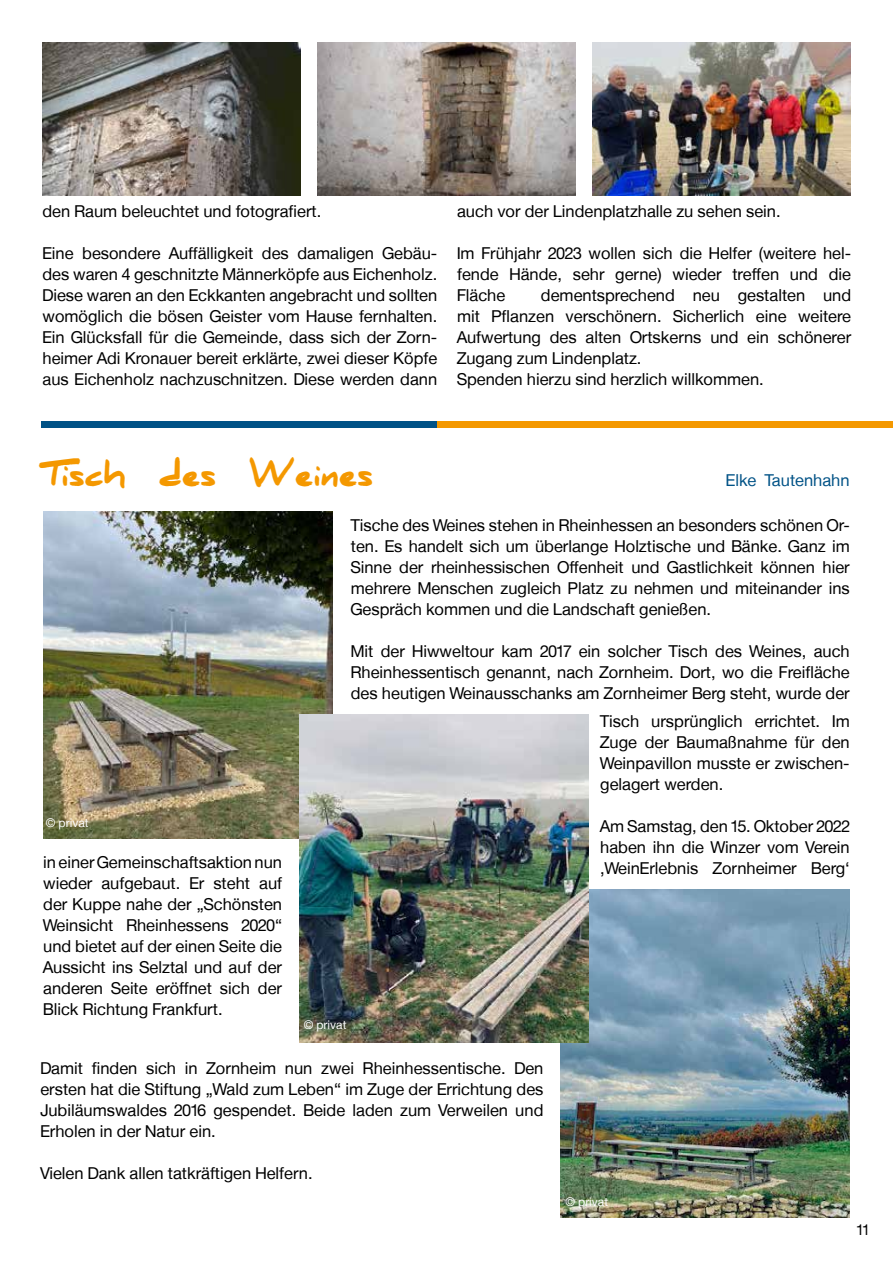
<style>
.page{position:relative;width:893px;height:1263px;background:#fff}
.page>*{position:absolute;margin:0;border:0;box-sizing:border-box;transform-origin:0 0}
.t1{font:900 31.5px "Daniel";color:#f49800}
.t2{font:16.5px/21px "CDU Helvetica";color:#000;text-align:justify}
.t3{font:16.5px "CDU Helvetica";color:#005286}
.t4{font:15px "CDU Helvetica";color:#000}
.t5{font:12px "CDU Helvetica";color:#fff}
</style>
<div class="page">
<div style="left:42px;top:421px;width:396px;height:7px;background:#005286"></div>
<div style="left:438px;top:421px;width:455px;height:7px;background:#f49800"></div>
<img style="left:43px;top:511px;width:289px;height:327px">
<img style="left:560px;top:890px;width:289px;height:327px">
<img style="left:300px;top:715px;width:289px;height:327px">
<img style="left:43px;top:43px;width:258px;height:153px">
<img style="left:318px;top:43px;width:258px;height:153px">
<img style="left:593px;top:43px;width:257px;height:153px">
<p class="t2" style="left:43px;top:200px;width:280px">den Raum beleuchtet und fotografiert.</p>
<p class="t2" style="left:43px;top:242px;width:396px">Eine besondere Auffälligkeit des damaligen Gebäu&shy;des waren 4 geschnitzte Männerköpfe aus Eichenholz.<br>Diese waren an den Eckkanten angebracht und sollten womöglich die bösen Geister vom Hause fernhalten.<br>Ein Glücksfall für die Gemeinde, dass sich der Zorn&shy;heimer Adi Kronauer bereit erklärte, zwei dieser Köpfe aus Eichenholz nachzuschnitzen. Diese werden dann</p>
<p class="t2" style="left:457px;top:200px;width:325px">auch vor der Lindenplatzhalle zu sehen sein.</p>
<p class="t2" style="left:457px;top:242px;width:396px">Im Frühjahr 2023 wollen sich die Helfer (weitere hel&shy;fende Hände, sehr gerne) wieder treffen und die Fläche</p>
<p class="t2" style="left:457px;top:284px;width:396px;text-align:left;text-indent:84px">dementsprechend neu gestalten und mit Pflanzen verschönern. Sicherlich eine weitere Aufwertung des alten Ortskerns und ein schönerer Zugang zum Lindenplatz.<br>Spenden hierzu sind herzlich willkommen.</p>
<h1 class="t1" style="left:41px;top:457px;width:333px">Tisch des Weines</h1>
<p class="t3" style="left:726px;top:470px;width:125px">Elke Tautenhahn</p>
<p class="t2" style="left:351px;top:515px;width:500px">Tische des Weines stehen in Rheinhessen an besonders schönen Or&shy;ten. Es handelt sich um überlange Holztische und Bänke. Ganz im Sinne der rheinhessischen Offenheit und Gastlichkeit können hier mehrere Menschen zugleich Platz zu nehmen und miteinander ins Gespräch kommen und die Landschaft genießen.</p>
<p class="t2" style="left:351px;top:641px;width:500px">Mit der Hiwweltour kam 2017 ein solcher Tisch des Weines, auch Rheinhessentisch genannt, nach Zornheim. Dort, wo die Freifläche des heutigen Weinausschanks am Zornheimer Berg steht, wurde der</p>
<p class="t5" style="left:46px;top:815px;width:44px">© privat</p>
<p class="t2" style="left:43px;top:851px;width:240px">in einer Gemeinschaftsaktion nun wieder aufgebaut. Er steht auf der Kuppe nahe der „Schönsten Weinsicht Rheinhessens 2020“ und bietet auf der einen Seite die Aussicht ins Selztal und auf der anderen Seite eröffnet sich der Blick Richtung Frankfurt.</p>
<p class="t5" style="left:304px;top:1017px;width:44px">© privat</p>
<p class="t2" style="left:40px;top:1057px;width:505px">Damit finden sich in Zornheim nun zwei Rheinhessentische. Den ersten hat die Stiftung „Wald zum Leben“ im Zuge der Errichtung des Jubiläumswaldes 2016 gespendet. Beide laden zum Verweilen und Erholen in der Natur ein.</p>
<p class="t2" style="left:40px;top:1162px;width:274px">Vielen Dank allen tatkräftigen Helfern.</p>
<p class="t2" style="left:600px;top:710px;width:251px">Tisch ursprünglich errichtet. Im Zuge der Baumaßnahme für den Weinpavillon musste er zwischen&shy;gelagert werden.</p>
<p class="t2" style="left:600px;top:815px;width:251px">Am Samstag, den 15. Oktober 2022 haben ihn die Winzer vom Verein ‚WeinErlebnis Zornheimer Berg‘</p>
<p class="t5" style="left:566px;top:1194px;width:44px">© privat</p>
<p class="t4" style="left:857px;top:1220px;width:13px">11</p>
</div>
